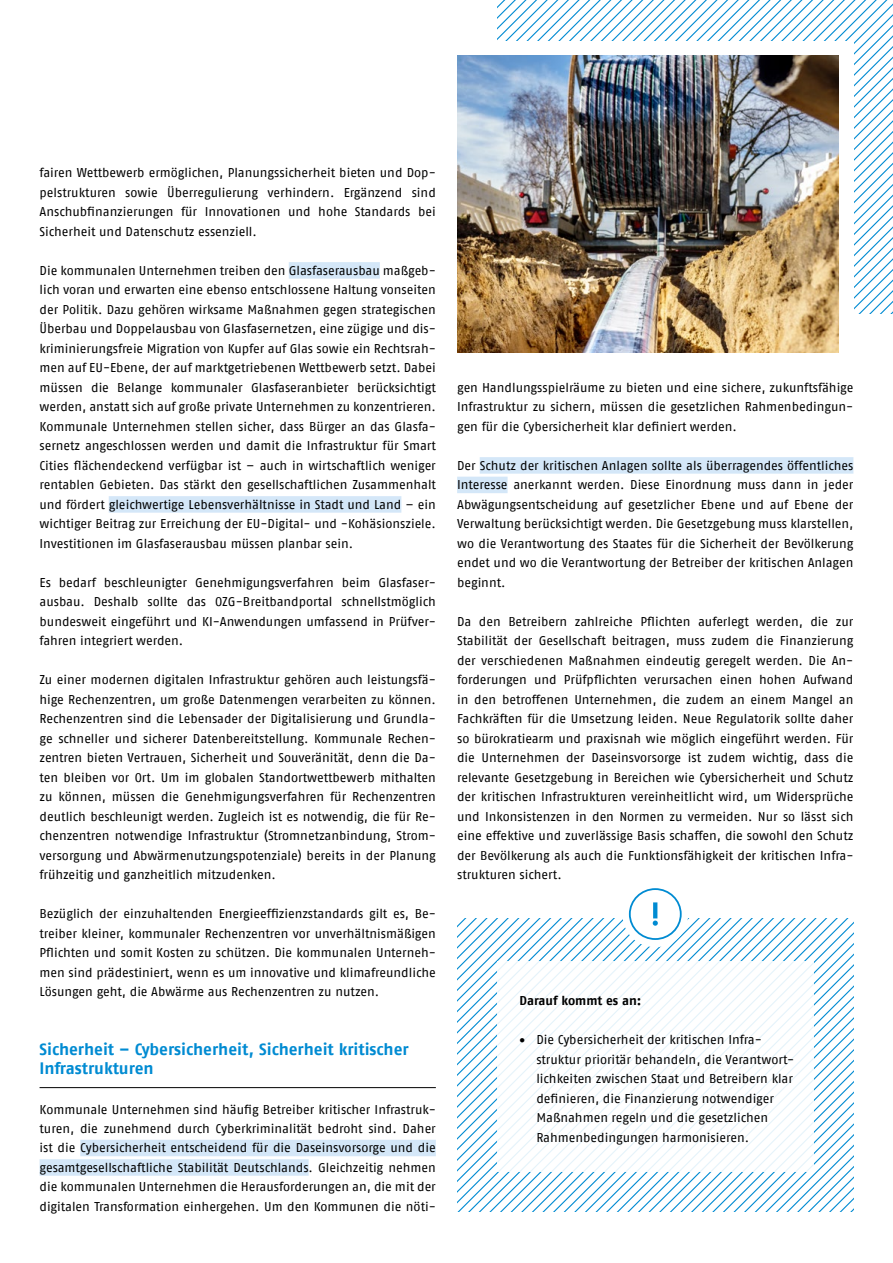
<style>
.page{position:relative;width:893px;height:1263px;background:#fff}
.page>*{position:absolute;margin:0;border:0;box-sizing:border-box;transform-origin:0 0}
.t1{font:700 16.5px/19.5px "Fago No";letter-spacing:-.005em;color:#008bd2}
.t2{font:12.75px/19.5px "Fago No";letter-spacing:-.005em;color:#000;text-align:justify}
.t3{font:700 12.75px "Fago No";letter-spacing:-.005em;color:#000}
</style>
<div class="page">
<svg style="left:460px;top:949px;width:393px;height:6px"></svg>
<svg style="left:457px;top:1098px;width:396px;height:113px"></svg>
<svg style="left:497px;top:961px;width:316px;height:211px"></svg>
<svg style="left:626px;top:887px;width:58px;height:56px"></svg>
<div style="left:622px;top:883px;width:66px;height:64px;border:7px solid #fff;border-radius:50%"></div>
<div style="left:630px;top:889px;width:51px;height:50px;background:#fff;border-radius:50%"></div>
<div style="left:629px;top:888px;width:53px;height:52px;border:2px solid #008bd2;border-radius:50%"></div>
<svg style="left:653px;top:902px;width:5px;height:24px"></svg>
<div style="left:289px;top:262px;width:91px;height:17px;background:#d4e7f8"></div>
<div style="left:109px;top:496px;width:292px;height:17px;background:#d4e7f8"></div>
<hr style="left:40px;top:1087px;width:396px;height:1px;background:#000">
<div style="left:80px;top:1140px;width:356px;height:16px;background:#d4e7f8"></div>
<div style="left:40px;top:1159px;width:269px;height:17px;background:#d4e7f8"></div>
<div style="left:480px;top:457px;width:373px;height:17px;background:#d4e7f8"></div>
<div style="left:457px;top:477px;width:51px;height:16px;background:#d4e7f8"></div>
<svg style="left:497px;top:0;width:140px;height:41px"></svg>
<img style="left:457px;top:55px;width:382px;height:298px">
<p class="t2" style="left:40px;top:163px;width:398px">fairen Wettbewerb ermöglichen, Planungssicherheit bieten und Dop&shy;pelstrukturen sowie Überregulierung verhindern. Ergänzend sind Anschubfinanzierungen für Innovationen und hohe Standards bei Sicherheit und Datenschutz essenziell.</p>
<p class="t2" style="left:40px;top:261px;width:398px">Die kommunalen Unternehmen treiben den Glasfaserausbau maßgeb&shy;lich voran und erwarten eine ebenso entschlossene Haltung vonseiten der Politik. Dazu gehören wirksame Maßnahmen gegen strategischen Überbau und Doppelausbau von Glasfasernetzen, eine zügige und dis&shy;kriminierungsfreie Migration von Kupfer auf Glas sowie ein Rechtsrah&shy;men auf EU-Ebene, der auf marktgetriebenen Wettbewerb setzt. Dabei müssen die Belange kommunaler Glasfaseranbieter berücksichtigt werden, anstatt sich auf große private Unternehmen zu konzentrieren.<br>Kommunale Unternehmen stellen sicher, dass Bürger an das Glasfa&shy;sernetz angeschlossen werden und damit die Infrastruktur für Smart Cities flächendeckend verfügbar ist – auch in wirtschaftlich weniger rentablen Gebieten. Das stärkt den gesellschaftlichen Zusammenhalt und fördert gleichwertige Lebensverhältnisse in Stadt und Land – ein wichtiger Beitrag zur Erreichung der EU-Digital- und -Kohäsionsziele.<br>Investitionen im Glasfaserausbau müssen planbar sein.</p>
<p class="t2" style="left:40px;top:572px;width:398px;text-align:left">Es bedarf beschleunigter Genehmigungsverfahren beim Glasfaser&shy;ausbau. Deshalb sollte das OZG-Breitbandportal schnellstmöglich bundesweit eingeführt und KI-Anwendungen umfassend in Prüfver&shy;fahren integriert werden.</p>
<p class="t2" style="left:40px;top:670px;width:398px">Zu einer modernen digitalen Infrastruktur gehören auch leistungsfä&shy;hige Rechenzentren, um große Datenmengen verarbeiten zu können.<br>Rechenzentren sind die Lebensader der Digitalisierung und Grundla&shy;ge schneller und sicherer Datenbereitstellung. Kommunale Rechen&shy;zentren bieten Vertrauen, Sicherheit und Souveränität, denn die Da&shy;ten bleiben vor Ort. Um im globalen Standortwettbewerb mithalten zu können, müssen die Genehmigungsverfahren für Rechenzentren deutlich beschleunigt werden. Zugleich ist es notwendig, die für Re&shy;chenzentren notwendige Infrastruktur (Stromnetzanbindung, Strom&shy;versorgung und Abwärmenutzungspotenziale) bereits in der Planung frühzeitig und ganzheitlich mitzudenken.</p>
<p class="t2" style="left:40px;top:904px;width:398px">Bezüglich der einzuhaltenden Energieeffizienzstandards gilt es, Be&shy;treiber kleiner, kommunaler Rechenzentren vor unverhältnismäßigen Pflichten und somit Kosten zu schützen. Die kommunalen Unterneh&shy;men sind prädestiniert, wenn es um innovative und klimafreundliche Lösungen geht, die Abwärme aus Rechenzentren zu nutzen.</p>
<p class="t1" style="left:40px;top:1039px;width:371px">Sicherheit – Cybersicherheit, Sicherheit kritischer<br>Infrastrukturen</p>
<p class="t2" style="left:40px;top:1099px;width:398px">Kommunale Unternehmen sind häufig Betreiber kritischer Infrastruk&shy;turen, die zunehmend durch Cyberkriminalität bedroht sind. Daher ist die Cybersicherheit entscheidend für die Daseinsvorsorge und die gesamtgesellschaftliche Stabilität Deutschlands. Gleichzeitig nehmen die kommunalen Unternehmen die Herausforderungen an, die mit der digitalen Transformation einhergehen. Um den Kommunen die nöti-</p>
<p class="t2" style="left:457px;top:378px;width:398px">gen Handlungsspielräume zu bieten und eine sichere, zukunftsfähige Infrastruktur zu sichern, müssen die gesetzlichen Rahmenbedingun&shy;gen für die Cybersicherheit klar definiert werden.</p>
<p class="t2" style="left:457px;top:456px;width:398px">Der Schutz der kritischen Anlagen sollte als überragendes öffentliches Interesse anerkannt werden. Diese Einordnung muss dann in jeder Abwägungsentscheidung auf gesetzlicher Ebene und auf Ebene der Verwaltung berücksichtigt werden. Die Gesetzgebung muss klarstellen, wo die Verantwortung des Staates für die Sicherheit der Bevölkerung endet und wo die Verantwortung der Betreiber der kritischen Anlagen beginnt.</p>
<p class="t2" style="left:457px;top:612px;width:398px">Da den Betreibern zahlreiche Pflichten auferlegt werden, die zur Stabilität der Gesellschaft beitragen, muss zudem die Finanzierung der verschiedenen Maßnahmen eindeutig geregelt werden. Die An&shy;forderungen und Prüfpflichten verursachen einen hohen Aufwand in den betroffenen Unternehmen, die zudem an einem Mangel an Fachkräften für die Umsetzung leiden. Neue Regulatorik sollte daher so bürokratiearm und praxisnah wie möglich eingeführt werden. Für die Unternehmen der Daseinsvorsorge ist zudem wichtig, dass die relevante Gesetzgebung in Bereichen wie Cybersicherheit und Schutz der kritischen Infrastrukturen vereinheitlicht wird, um Widersprüche und Inkonsistenzen in den Normen zu vermeiden. Nur so lässt sich eine effektive und zuverlässige Basis schaffen, die sowohl den Schutz der Bevölkerung als auch die Funktionsfähigkeit der kritischen Infra&shy;strukturen sichert.</p>
<p class="t3" style="left:520px;top:993px;width:123px">Darauf kommt es an:</p>
<p class="t2" style="left:536px;top:1030px;width:259px;text-align:left;text-indent:-17px">● Die Cybersicherheit der kritischen Infra&shy;struktur prioritär behandeln, die Verantwort&shy;lichkeiten zwischen Staat und Betreibern klar definieren, die Finanzierung notwendiger Maßnahmen regeln und die gesetzlichen Rahmenbedingungen harmonisieren.</p>
</div>
